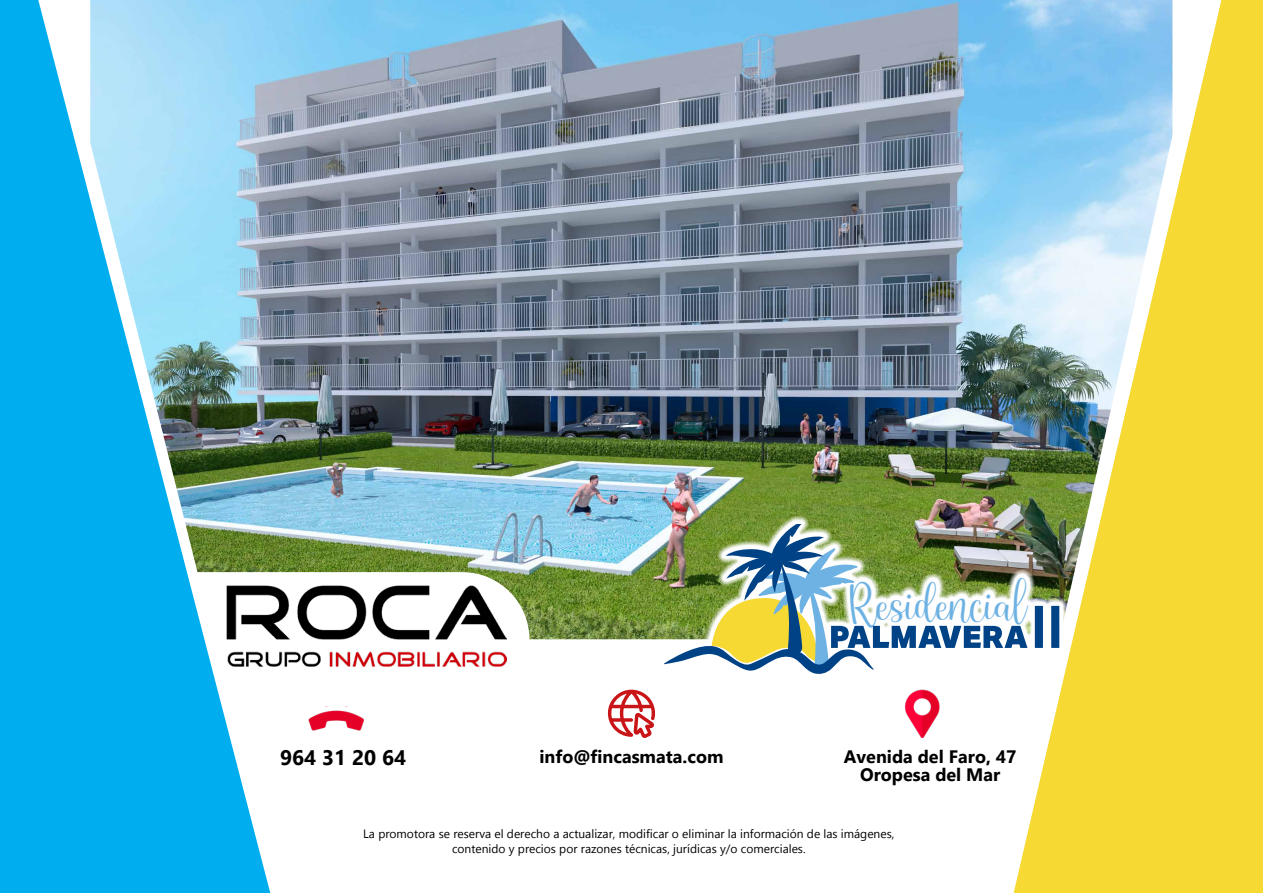
<style>
.page{position:relative;width:1263px;height:893px;background:#fff}
.page>*{position:absolute;margin:0;border:0;box-sizing:border-box;transform-origin:0 0}
.t1{font:49.05px "Anissa";color:#6db2e3}
.t2{font:700 21px "Gadugi";color:#000}
.t3{font:700 18px/18px "Gadugi";color:#000;text-align:center}
.t4{font:12px/15px "Gadugi";color:#000;text-align:center}
</style>
<div class="page">
<img style="left:904px;top:689px;width:36px;height:49px">
<img style="left:308px;top:707px;width:56px;height:24px">
<img style="left:276px;top:0;width:738px;height:639px">
<svg style="left:1014px;top:0;width:249px;height:893px;background:#d9d475"></svg>
<svg style="left:608px;top:689px;width:47px;height:49px"></svg>
<img style="left:656px;top:516px;width:412px;height:166px">
<img style="left:664px;top:524px;width:363px;height:151px">
<div style="left:1035px;top:606px;width:8px;height:42px;background:#004286"></div>
<div style="left:1051px;top:606px;width:8px;height:42px;background:#004286"></div>
<div style="left:101px;top:572px;width:428px;height:135px;background:#fff;border-radius:67px"></div>
<img style="left:276px;top:585px;width:230px;height:81px">
<svg style="left:0;top:0;width:276px;height:893px;background:#49bbe3"></svg>
<h2 class="t2" style="left:280px;top:745px;width:128px">964 31 20 64</h2>
<h3 class="t3" style="left:539px;top:748px;width:186px">info@fincasmata.com</h3>
<h1 class="t1" style="left:850px;top:572px;width:178px">Residencial</h1>
<h3 class="t3" style="left:844px;top:748px;width:174px">Avenida del Faro, 47<br>Oropesa del Mar</h3>
<p class="t4" style="left:363px;top:826px;width:533px">La promotora se reserva el derecho a actualizar, modificar o eliminar la información de las imágenes, contenido y precios por razones técnicas, jurídicas y/o comerciales.</p>
</div>
